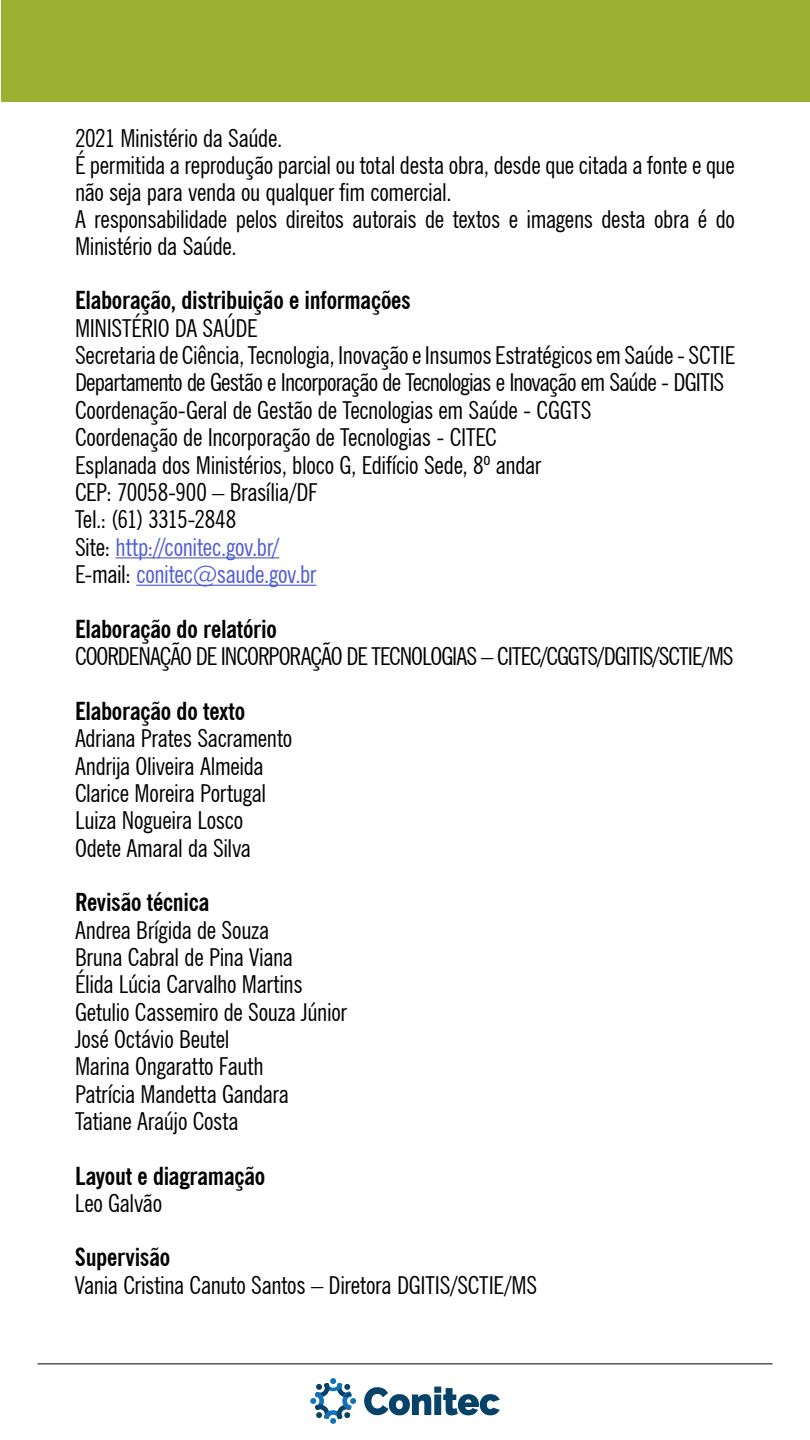
<style>
.page{position:relative;width:810px;height:1440px;background:#fff}
.page>*{position:absolute;margin:0;border:0;box-sizing:border-box;transform-origin:0 0}
.Texto{font:condensed 24.75px/27.4px "News Gothic BT";letter-spacing:-.015em;color:#000}
.Texto-2{font:700 condensed 24.75px "News Gothic BT";letter-spacing:-.01em;color:#000}
.Texto-3{font:condensed 24.75px "News Gothic BT";letter-spacing:-.04em;color:#000}
.Texto-4{font:condensed 24.75px "News Gothic BT";letter-spacing:-.01em;color:#4f5cd6}
.s1{color:#000}
</style>
<div class="page">
<hr style="left:38px;top:1364px;width:734px;height:1px;background:#000">
<svg style="left:310px;top:1378px;width:46px;height:46px"></svg>
<svg style="left:364px;top:1387px;width:136px;height:28px"></svg>
<hr style="left:116px;top:557px;width:163px;height:1px;background:#4f5cd6">
<hr style="left:136px;top:585px;width:180px;height:1px;background:#4f5cd6">
<div style="left:1px;top:0;width:809px;height:102px;background:#9cb032"></div>
<p class="Texto" style="left:75px;top:124px;width:209px">2021 Ministério da Saúde.</p>
<p class="Texto" style="left:75px;top:151px;width:661px;line-height:27px">É permitida a reprodução parcial ou total desta obra, desde que citada a fonte e que não seja para venda ou qualquer fim comercial.</p>
<p class="Texto" style="left:75px;top:205px;width:662px;line-height:27px">A responsabilidade pelos direitos autorais de textos e imagens desta obra é do<br>Ministério da Saúde.</p>
<p class="Texto-2" style="left:75px;top:285px;width:337px">Elaboração, distribuição e informações</p>
<p class="Texto" style="left:75px;top:314px;width:184px">MINISTÉRIO DA SAÚDE</p>
<p class="Texto" style="left:75px;top:341px;width:662px">Secretaria de Ciência, Tecnologia, Inovação e Insumos Estratégicos em Saúde - SCTIE<br>Departamento de Gestão e Incorporação de Tecnologias e Inovação em Saúde - DGITIS</p>
<p class="Texto" style="left:75px;top:396px;width:518px">Coordenação-Geral de Gestão de Tecnologias em Saúde - CGGTS</p>
<p class="Texto" style="left:75px;top:424px;width:423px">Coordenação de Incorporação de Tecnologias - CITEC</p>
<p class="Texto" style="left:75px;top:451px;width:468px">Esplanada dos Ministérios, bloco G, Edifício Sede, 8º andar</p>
<p class="Texto" style="left:75px;top:478px;width:244px">CEP: 70058-900 – Brasília/DF</p>
<p class="Texto" style="left:75px;top:506px;width:163px">Tel.: (61) 3315-2848</p>
<p class="Texto-4" style="left:75px;top:532px;width:206px"><span class="s1">Site:</span> http://conitec.gov.br/</p>
<p class="Texto-4" style="left:75px;top:559px;width:243px"><span class="s1">E-mail:</span> conitec@saude.gov.br</p>
<p class="Texto-2" style="left:75px;top:614px;width:203px">Elaboração do relatório</p>
<p class="Texto-3" style="left:75px;top:641px;width:660px">COORDENAÇÃO DE INCORPORAÇÃO DE TECNOLOGIAS – CITEC/CGGTS/DGITIS/SCTIE/MS</p>
<p class="Texto-2" style="left:75px;top:696px;width:172px">Elaboração do texto</p>
<p class="Texto" style="left:75px;top:725px;width:219px">Adriana Prates Sacramento</p>
<p class="Texto" style="left:75px;top:752px;width:190px">Andrija Oliveira Almeida</p>
<p class="Texto" style="left:75px;top:779px;width:193px">Clarice Moreira Portugal</p>
<p class="Texto" style="left:75px;top:807px;width:170px">Luiza Nogueira Losco</p>
<p class="Texto" style="left:75px;top:834px;width:178px">Odete Amaral da Silva</p>
<p class="Texto-2" style="left:75px;top:887px;width:136px">Revisão técnica</p>
<p class="Texto" style="left:75px;top:916px;width:274px">Andrea Brígida de Souza<br>Bruna Cabral de Pina Viana<br>Élida Lúcia Carvalho Martins<br>Getulio Cassemiro de Souza Júnior<br>José Octávio Beutel<br>Marina Ongaratto Fauth<br>Patrícia Mandetta Gandara<br>Tatiane Araújo Costa</p>
<p class="Texto-2" style="left:75px;top:1161px;width:192px">Layout e diagramação</p>
<p class="Texto" style="left:75px;top:1189px;width:89px">Leo Galvão</p>
<p class="Texto-2" style="left:75px;top:1242px;width:97px">Supervisão</p>
<p class="Texto" style="left:75px;top:1271px;width:464px">Vania Cristina Canuto Santos – Diretora DGITIS/SCTIE/MS</p>
</div>
